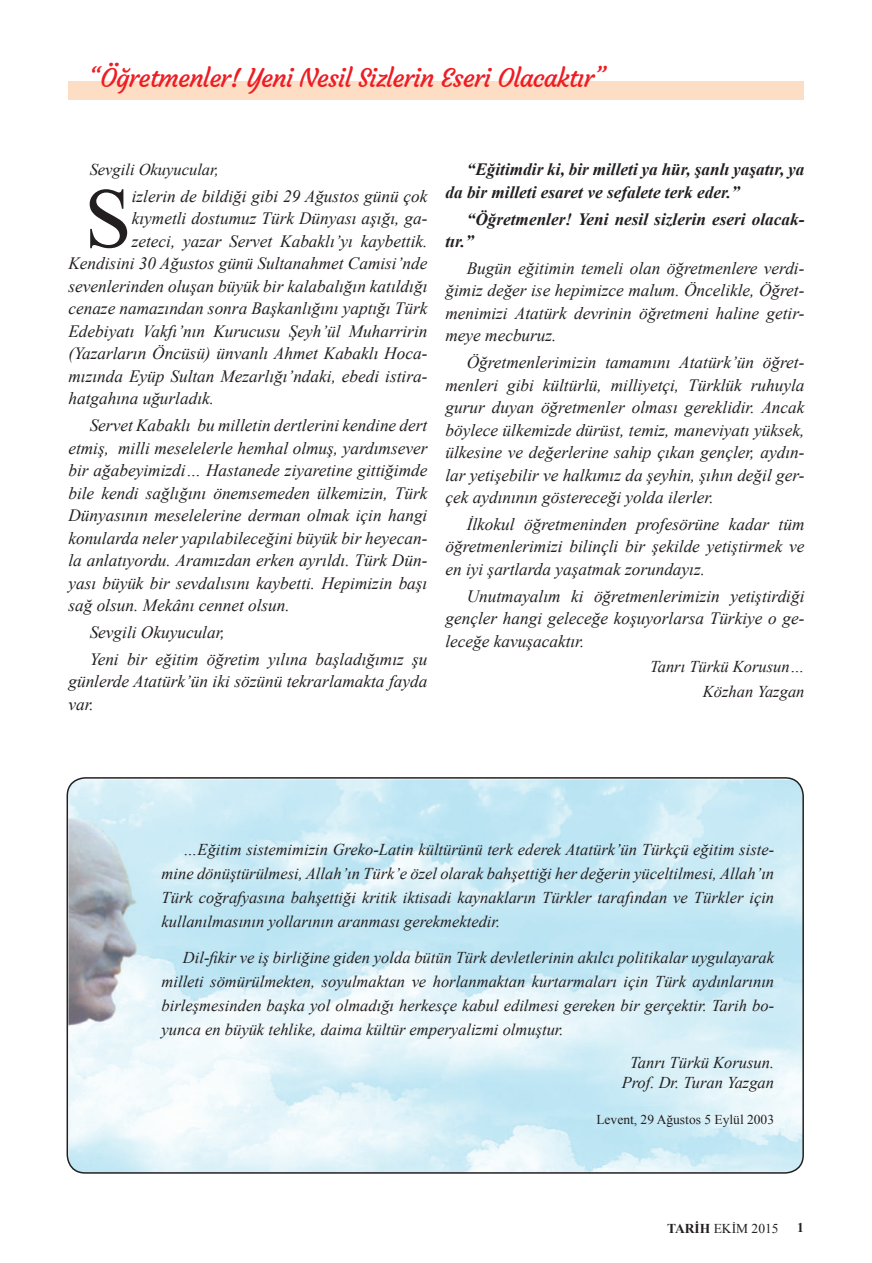
<style>
.page{position:relative;width:872px;height:1263px;background:#fff}
.page>*{position:absolute;margin:0;border:0;box-sizing:border-box;transform-origin:0 0}
.t1{font:85.2px "Times New Roman";color:#231f20}
.t2{font:25.5px "Courgette";letter-spacing:-.03em;color:#ee1d23}
.t3{font:italic 17.25px/22.5px "Times New Roman";color:#231f20;text-align:justify}
.t4{font:italic 700 17.25px/22.5px "Times New Roman";color:#231f20}
.t5{font:italic 16.5px/24px "Times New Roman";color:#231f20;text-align:justify}
.t6{font:13.5px "Times New Roman";color:#231f20}
.t7{font:700 13.5px "Times New Roman";color:#231f20}
.s1{font-weight:700}
</style>
<div class="page">
<img style="left:68px;top:779px;width:735px;height:394px">
<div style="left:67px;top:777px;width:737px;height:397px;border:2px solid #231f20;border-radius:18px"></div>
<div style="left:68px;top:81px;width:735px;height:19px;background:#fdddc4"></div>
<h2 class="t2" style="left:89px;top:62px;width:518px">“Öğretmenler! Yeni Nesil Sizlerin Eseri Olacaktır”</h2>
<p class="t5" style="left:90px;top:157px;width:131px">Sevgili Okuyucular,</p>
<h1 class="t1" style="left:84px;top:161px;width:49px">S</h1>
<p class="t3" style="left:132px;top:184px;width:297px">izlerin de bildiği gibi 29 Ağustos günü çok</p>
<p class="t3" style="left:132px;top:207px;width:297px">kıymetli dostumuz Türk Dünyası aşığı, ga-</p>
<p class="t3" style="left:132px;top:229px;width:297px">zeteci, yazar Servet Kabaklı’yı kaybettik.</p>
<p class="t3" style="left:68px;top:252px;width:360px">Kendisini 30 Ağustos günü Sultanahmet Camisi’nde</p>
<p class="t3" style="left:68px;top:274px;width:360px">sevenlerinden oluşan büyük bir kalabalığın katıldığı</p>
<p class="t3" style="left:68px;top:297px;width:360px">cenaze namazından sonra Başkanlığını yaptığı Türk</p>
<p class="t3" style="left:68px;top:319px;width:360px">Edebiyatı Vakfı’nın Kurucusu Şeyh’ül Muharririn</p>
<p class="t3" style="left:68px;top:342px;width:360px">(Yazarların Öncüsü) ünvanlı Ahmet Kabaklı Hoca-</p>
<p class="t3" style="left:68px;top:364px;width:360px">mızında Eyüp Sultan Mezarlığı’ndaki, ebedi istira-</p>
<p class="t3" style="left:68px;top:387px;width:147px">hatgahına uğurladık.</p>
<p class="t3" style="left:68px;top:414px;width:360px;text-indent:21px">Servet Kabaklı bu milletin dertlerini kendine dert etmiş, milli meselelerle hemhal olmuş, yardımsever bir ağabeyimizdi… Hastanede ziyaretine gittiğimde bile kendi sağlığını önemsemeden ülkemizin, Türk Dünyasının meselelerine derman olmak için hangi konularda neler yapılabileceğini büyük bir heyecan&shy;la anlatıyordu. Aramızdan erken ayrıldı. Türk Dün&shy;yası büyük bir sevdalısını kaybetti. Hepimizin başı sağ olsun. Mekânı cennet olsun.</p>
<p class="t3" style="left:90px;top:618px;width:339px;line-height:26.7px">Sevgili Okuyucular,<br>Yeni bir eğitim öğretim yılına başladığımız şu</p>
<p class="t3" style="left:68px;top:670px;width:360px">günlerde Atatürk’ün iki sözünü tekrarlamakta fayda var.</p>
<p class="t4" style="left:445px;top:158px;width:360px;text-indent:21px">“Eğitimdir ki, bir milleti ya hür, şanlı yaşatır, ya da bir milleti esaret ve sefalete terk eder.”</p>
<p class="t4" style="left:445px;top:207px;width:360px;text-indent:21px">“Öğretmenler! Yeni nesil sizlerin eseri olacak&shy;tır.”</p>
<p class="t3" style="left:445px;top:256px;width:360px;text-indent:21px">Bugün eğitimin temeli olan öğretmenlere verdi&shy;ğimiz değer ise hepimizce malum. Öncelikle, Öğret&shy;menimizi Atatürk devrinin öğretmeni haline getir&shy;meye mecburuz.</p>
<p class="t3" style="left:445px;top:351px;width:360px;text-indent:21px">Öğretmenlerimizin tamamını Atatürk’ün öğret&shy;menleri gibi kültürlü, milliyetçi, Türklük ruhuyla gurur duyan öğretmenler olması gereklidir. Ancak böylece ülkemizde dürüst, temiz, maneviyatı yüksek, ülkesine ve değerlerine sahip çıkan gençler, aydın&shy;lar yetişebilir ve halkımız da şeyhin, şıhın değil ger&shy;çek aydınının göstereceği yolda ilerler.</p>
<p class="t3" style="left:445px;top:512px;width:360px;text-indent:21px">İlkokul öğretmeninden profesörüne kadar tüm öğretmenlerimizi bilinçli bir şekilde yetiştirmek ve en iyi şartlarda yaşatmak zorundayız.</p>
<p class="t3" style="left:445px;top:584px;width:360px;text-indent:21px">Unutmayalım ki öğretmenlerimizin yetiştirdiği gençler hangi geleceğe koşuyorlarsa Türkiye o ge&shy;leceğe kavuşacaktır.</p>
<p class="t5" style="left:650px;top:653px;width:156px;line-height:25.2px;text-align:right">Tanrı Türkü Korusun…<br>Közhan Yazgan</p>
<p class="t5" style="left:162px;top:837px;width:614px;text-indent:21px">…Eğitim sistemimizin Greko-Latin kültürünü terk ederek Atatürk’ün Türkçü eğitim siste&shy;mine dönüştürülmesi, Allah’ın Türk’e özel olarak bahşettiği her değerin yüceltilmesi, Allah’ın Türk coğrafyasına bahşettiği kritik iktisadi kaynakların Türkler tarafından ve Türkler için kullanılmasının yollarının aranması gerekmektedir.</p>
<p class="t5" style="left:162px;top:945px;width:614px;text-indent:21px">Dil-fikir ve iş birliğine giden yolda bütün Türk devletlerinin akılcı politikalar uygulayarak milleti sömürülmekten, soyulmaktan ve horlanmaktan kurtarmaları için Türk aydınlarının birleşmesinden başka yol olmadığı herkesçe kabul edilmesi gereken bir gerçektir. Tarih bo&shy;yunca en büyük tehlike, daima kültür emperyalizmi olmuştur.</p>
<p class="t5" style="left:621px;top:1052px;width:154px;line-height:19.8px;text-align:center">Tanrı Türkü Korusun.<br>Prof. Dr. Turan Yazgan</p>
<p class="t6" style="left:596px;top:1110px;width:179px">Levent, 29 Ağustos 5 Eylül 2003</p>
<p class="t6" style="left:667px;top:1219px;width:113px"><span class="s1">TARİH</span> EKİM 2015</p>
<p class="t7" style="left:797px;top:1218px;width:8px">1</p>
</div>
